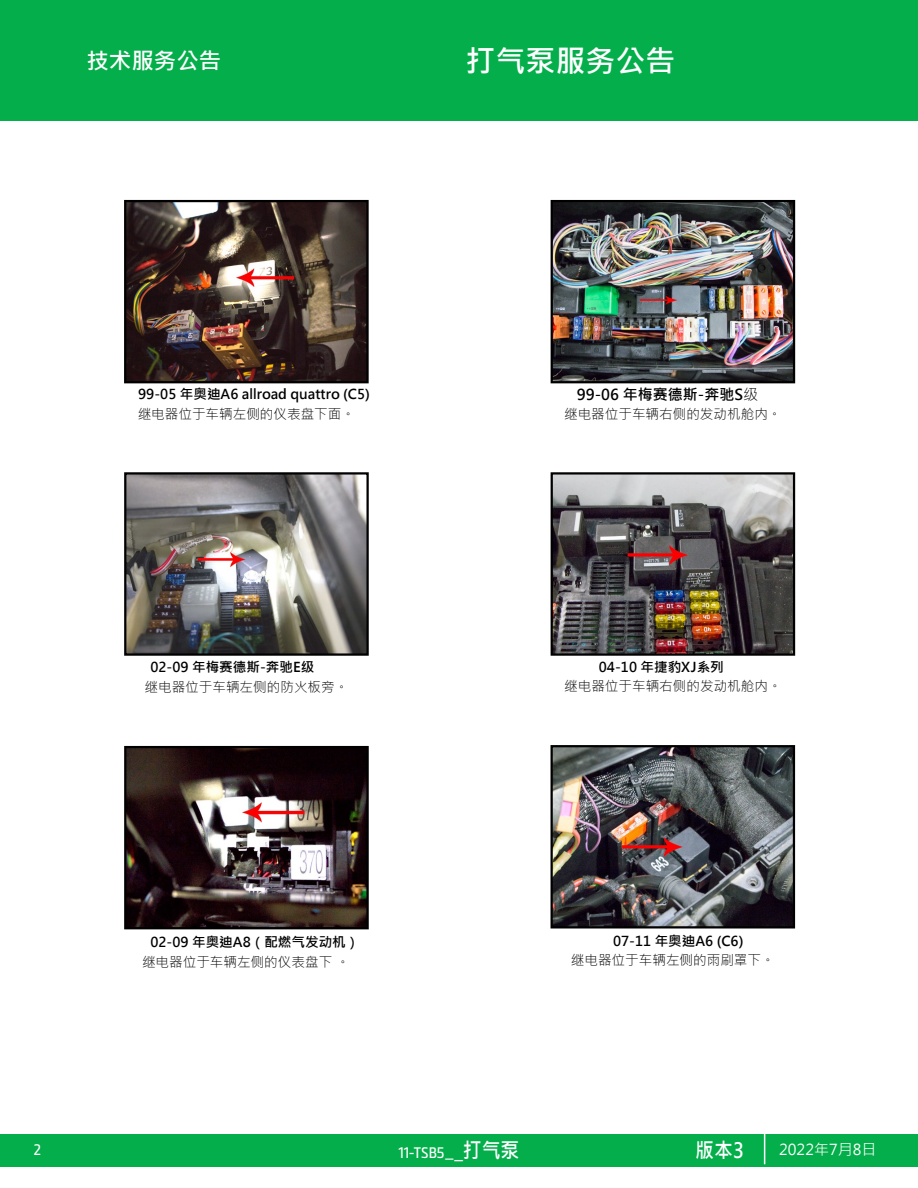
<style>
.page{position:relative;width:918px;height:1188px;background:#fff}
.page>*{position:absolute;margin:0;border:0;box-sizing:border-box;transform-origin:0 0}
.t1{font:30px "Microsoft Jheng Hei UI Bold";color:#fff}
.t2{font:22.5px "Microsoft Jheng Hei UI Bold";color:#fff}
.t3{font:21px "Microsoft Jheng Hei UI Bold";color:#fff;scale:.9 1}
.t4{font:15px "Microsoft Jheng Hei UI Bold";color:#000}
.t5{font:condensed 15px "Metronic Pro";color:#fff}
.t6{font:15px "Microsoft Jheng Hei";color:#fff}
.t7{font:700 13.65px "Microsoft Jheng Hei";color:#000}
.t8{font:300 13.65px "Microsoft Jheng Hei";color:#000}
.t9{font:13.65px "Microsoft Jheng Hei UI Light";color:#000}
.t10{font:13.65px "Microsoft Jheng Hei UI Bold";color:#000}
.s1{font-family:"Microsoft Jheng Hei UI Light"}
.s2{font-family:"Microsoft Jheng Hei UI Bold";font-stretch:normal;font-size:21px}
</style>
<div class="page">
<div style="left:0;top:1134px;width:918px;height:32px;background:#04af4b"></div>
<hr style="left:764px;top:1134px;width:1px;height:30px;background:#fff">
<div style="left:0;top:0;width:918px;height:120px;background:#04af4b"></div>
<img style="left:127px;top:203px;width:239px;height:177px">
<div style="left:124px;top:200px;width:245px;height:183px;border:2px solid #000"></div>
<img style="left:554px;top:203px;width:238px;height:177px">
<div style="left:551px;top:200px;width:244px;height:183px;border:2px solid #000"></div>
<img style="left:127px;top:749px;width:239px;height:177px">
<div style="left:124px;top:746px;width:245px;height:183px;border:2px solid #000"></div>
<img style="left:554px;top:475px;width:238px;height:178px">
<div style="left:551px;top:472px;width:244px;height:184px;border:2px solid #000"></div>
<img style="left:127px;top:475px;width:239px;height:178px">
<div style="left:124px;top:472px;width:245px;height:184px;border:2px solid #000"></div>
<img style="left:554px;top:748px;width:238px;height:178px">
<div style="left:551px;top:745px;width:244px;height:184px;border:2px solid #000"></div>
<h2 class="t2" style="left:86px;top:47px;width:136px">技术服务公告</h2>
<h1 class="t1" style="left:465px;top:42px;width:211px">打气泵服务公告</h1>
<p class="t7" style="left:138px;top:386px;width:233px">99-05 年奥迪A6 allroad quattro (C5)</p>
<p class="t4" style="left:577px;top:385px;width:183px">99-06 年梅赛德斯-奔驰S<span class="s1">级</span></p>
<p class="t9" style="left:138px;top:405px;width:219px">继电器位于车辆左侧的仪表盘下面。</p>
<p class="t8" style="left:564px;top:405px;width:219px">继电器位于车辆右侧的发动机舱内。</p>
<p class="t10" style="left:150px;top:659px;width:165px">02-09 年梅赛德斯-奔驰E级</p>
<p class="t7" style="left:599px;top:659px;width:127px">04-10 年捷豹XJ系列</p>
<p class="t9" style="left:145px;top:679px;width:205px">继电器位于车辆左侧的防火板旁。</p>
<p class="t8" style="left:564px;top:678px;width:219px">继电器位于车辆右侧的发动机舱内。</p>
<p class="t10" style="left:150px;top:933px;width:211px">02-09 年奥迪A8（配燃气发动机）</p>
<p class="t9" style="left:142px;top:953px;width:209px">继电器位于车辆左侧的仪表盘下 。</p>
<p class="t7" style="left:613px;top:932px;width:132px">07-11 年奥迪A6 (C6)</p>
<p class="t8" style="left:571px;top:951px;width:205px">继电器位于车辆左侧的雨刷罩下。</p>
<p class="t5" style="left:34px;top:1139px;width:9px">2</p>
<p class="t5" style="left:398px;top:1141px;width:123px">11-TSB5_<span class="s2">_打气泵</span></p>
<h3 class="t3" style="left:695px;top:1137px;width:56px">版本3</h3>
<p class="t6" style="left:779px;top:1140px;width:99px">2022年7月8日</p>
</div>
